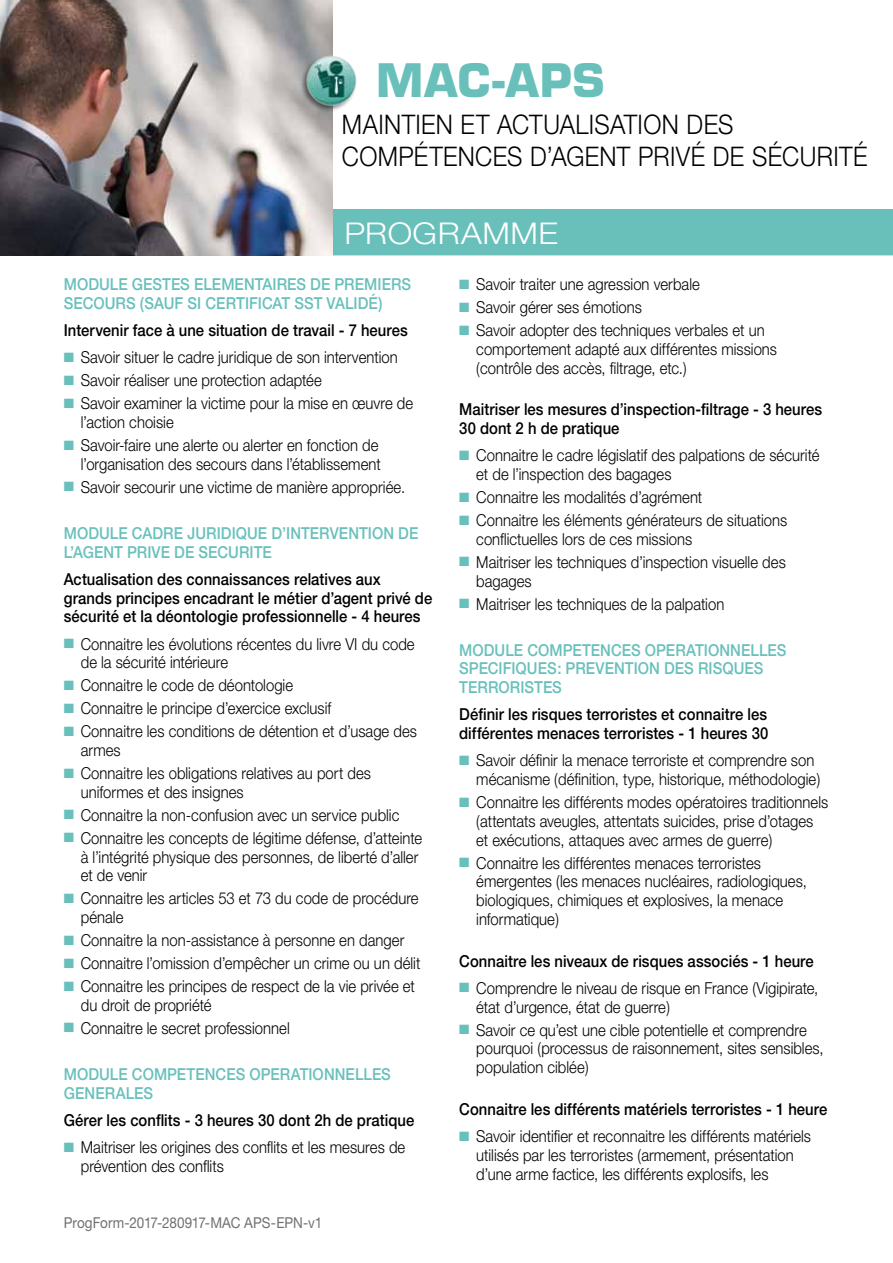
<style>
.page{position:relative;width:893px;height:1263px;background:#fff}
.page>*{position:absolute;margin:0;border:0;box-sizing:border-box;transform-origin:0 0}
.t1{font:700 45px "Eurostile";letter-spacing:.02em;color:#69c0bb}
.t2{font:300 30px "Helvetica Neue";color:#fff;scale:1.1 1}
.t3{font:300 27px/32.4px "Helvetica Neue";letter-spacing:.015em;color:#000;scale:.9 1}
.t4{font:300 16.5px/18.8px "Helvetica Neue";color:#000;scale:.9 1}
.t5{font:500 16.5px/18.8px "Helvetica Neue";letter-spacing:.005em;color:#000;scale:.9 1}
.t6{font:500 16.5px/18.8px "Helvetica Neue";letter-spacing:.005em;color:#69c0bb;scale:.9 1}
.t7{font:15px "Helvetica Neue";letter-spacing:-.005em;color:#707172;scale:.9 1}
.s1{color:#69c0bb}
</style>
<div class="page">
<div style="left:298px;top:209px;width:595px;height:46px;background:#69c0bb"></div>
<img style="left:0;top:0;width:332px;height:255px">
<div style="left:300px;top:56px;width:57px;height:56px;background:#000;opacity:.5"></div>
<img style="left:305px;top:53px;width:52px;height:54px">
<h1 class="t1" style="left:376px;top:52px;width:230px">MAC-APS</h1>
<h3 class="t3" style="left:342px;top:107px;width:585px">MAINTIEN ET ACTUALISATION DES<br>COMPÉTENCES D’AGENT PRIVÉ DE SÉCURITÉ</h3>
<h2 class="t2" style="left:344px;top:215px;width:42px">Programme</h2>
<p class="t6" style="left:64px;top:275px;width:388px">MODULE GESTES ELEMENTAIRES DE PREMIERS<br>SECOURS (Sau f si certi</p>
<p class="t6" style="left:249px;top:293px;width:20px">ficat</p>
<p class="t6" style="left:294px;top:293px;width:56px">SST valid</p>
<p class="t6" style="left:369px;top:293px;width:17px">é)</p>
<p class="t5" style="left:64px;top:321px;width:384px">Intervenir face à une situation de travail - 7 heures</p>
<p class="t4" style="left:64px;top:348px;width:373px"><span class="s1">■</span> Savoir situer le cadre juridique de son intervention</p>
<p class="t4" style="left:64px;top:371px;width:288px"><span class="s1">■</span> Savoir réaliser une protection adaptée</p>
<p class="t4" style="left:81px;top:394px;width:371px;text-indent:-17px"><span class="s1">■</span> Savoir examiner la victime pour la mise en œuvre de l’action choisie</p>
<p class="t4" style="left:64px;top:435px;width:354px;text-align:right"><span class="s1">■</span> Savoir-faire une alerte ou alerter en fonction de l’organisation des secours dans l’établissement</p>
<p class="t4" style="left:64px;top:477px;width:381px"><span class="s1">■</span> Savoir secourir une victime de manière appropriée.</p>
<p class="t6" style="left:64px;top:523px;width:396px">MODULE CADRE JURIDIQUE D’INTERVENTION DE<br>L’AGENT PRIVE DE SECURITE</p>
<p class="t5" style="left:64px;top:569px;width:411px">Actualisation des connaissances relatives aux grands principes encadrant le métier d’agent privé de sécurité et la déontologie professionnelle - 4 heures</p>
<p class="t4" style="left:81px;top:634px;width:372px;text-indent:-17px"><span class="s1">■</span> Connaitre les évolutions récentes du livre VI du code de la sécurité intérieure</p>
<p class="t4" style="left:64px;top:676px;width:256px"><span class="s1">■</span> Connaitre le code de déontologie</p>
<p class="t4" style="left:64px;top:699px;width:299px"><span class="s1">■</span> Connaitre le principe d’exercice exclusif</p>
<p class="t4" style="left:81px;top:722px;width:375px;text-indent:-17px"><span class="s1">■</span> Connaitre les conditions de détention et d’usage des armes</p>
<p class="t4" style="left:81px;top:763px;width:324px;text-indent:-17px"><span class="s1">■</span> Connaitre les obligations relatives au port des uniformes et des insignes</p>
<p class="t4" style="left:64px;top:805px;width:374px"><span class="s1">■</span> Connaitre la non-confusion avec un service public</p>
<p class="t4" style="left:81px;top:828px;width:381px;text-indent:-17px"><span class="s1">■</span> Connaitre les concepts de légitime défense, d’atteinte à l’intégrité physique des personnes, de liberté d’aller et de venir</p>
<p class="t4" style="left:81px;top:889px;width:377px;text-indent:-17px"><span class="s1">■</span> Connaitre les articles 53 et 73 du code de procédure pénale</p>
<p class="t4" style="left:64px;top:930px;width:380px"><span class="s1">■</span> Connaitre la non-assistance à personne en danger</p>
<p class="t4" style="left:64px;top:953px;width:398px"><span class="s1">■</span> Connaitre l’omission d’empêcher un crime ou un délit</p>
<p class="t4" style="left:81px;top:976px;width:373px;text-indent:-17px"><span class="s1">■</span> Connaitre les principes de respect de la vie privée et du droit de propriété</p>
<p class="t4" style="left:64px;top:1018px;width:253px"><span class="s1">■</span> Connaitre le secret professionnel</p>
<p class="t6" style="left:64px;top:1064px;width:365px">MODULE COMPETENCES OPERATIONNELLES<br>GENERALES</p>
<p class="t5" style="left:64px;top:1110px;width:391px">Gérer les conflits - 3 heures 30 dont 2h de pratique</p>
<p class="t4" style="left:81px;top:1137px;width:362px;text-indent:-17px"><span class="s1">■</span> Maitriser les origines des conflits et les mesures de prévention des conflits</p>
<p class="t7" style="left:64px;top:1214px;width:289px">ProgForm-2017-280917-MAC APS-EPN-v1</p>
<p class="t4" style="left:459px;top:274px;width:269px"><span class="s1">■</span> Savoir traiter une agression verbale</p>
<p class="t4" style="left:459px;top:297px;width:205px"><span class="s1">■</span> Savoir gérer ses émotions</p>
<p class="t4" style="left:476px;top:320px;width:336px;text-indent:-17px"><span class="s1">■</span> Savoir adopter des techniques verbales et un comportement adapté aux différentes missions (contrôle des accès, filtrage, etc.)</p>
<p class="t5" style="left:459px;top:400px;width:405px">Maitriser les mesures d’inspection-filtrage - 3 heures<br>30 dont 2 h de pratique</p>
<p class="t4" style="left:476px;top:446px;width:383px;text-indent:-17px"><span class="s1">■</span> Connaitre le cadre législatif des palpations de sécurité et de l’inspection des bagages</p>
<p class="t4" style="left:459px;top:487px;width:272px"><span class="s1">■</span> Connaitre les modalités d’agrément</p>
<p class="t4" style="left:476px;top:510px;width:347px;text-indent:-17px"><span class="s1">■</span> Connaitre les éléments générateurs de situations conflictuelles lors de ces missions</p>
<p class="t4" style="left:476px;top:552px;width:345px;text-indent:-17px"><span class="s1">■</span> Maitriser les techniques d’inspection visuelle des bagages</p>
<p class="t4" style="left:459px;top:594px;width:296px"><span class="s1">■</span> Maitriser les techniques de la palpation</p>
<p class="t6" style="left:459px;top:640px;width:365px">MODULE COMPETENCES OPERATIONNELLES<br>SPECIFIQUES: PREVENTION DES RISQUES<br>TERRORISTES</p>
<p class="t5" style="left:459px;top:705px;width:345px">Définir les risques terroristes et connaitre les différentes menaces terroristes - 1 heures 30</p>
<p class="t4" style="left:476px;top:751px;width:384px;text-indent:-17px"><span class="s1">■</span> Savoir définir la menace terroriste et comprendre son mécanisme (définition, type, historique, méthodologie)</p>
<p class="t4" style="left:476px;top:793px;width:393px;text-indent:-17px"><span class="s1">■</span> Connaitre les différents modes opératoires traditionnels (attentats aveugles, attentats suicides, prise d’otages et exécutions, attaques avec armes de guerre)</p>
<p class="t4" style="left:476px;top:853px;width:369px;text-indent:-17px"><span class="s1">■</span> Connaitre les différentes menaces terroristes émergentes (les menaces nucléaires, radiologiques, biologiques, chimiques et explosives, la menace informatique)</p>
<p class="t5" style="left:459px;top:951px;width:396px">Connaitre les niveaux de risques associés - 1 heure</p>
<p class="t4" style="left:476px;top:978px;width:382px;text-indent:-17px"><span class="s1">■</span> Comprendre le niveau de risque en France (Vigipirate, état d’urgence, état de guerre)</p>
<p class="t4" style="left:476px;top:1020px;width:388px;text-indent:-17px"><span class="s1">■</span> Savoir ce qu’est une cible potentielle et comprendre pourquoi (processus de raisonnement, sites sensibles, population ciblée)</p>
<p class="t5" style="left:459px;top:1099px;width:411px">Connaitre les différents matériels terroristes - 1 heure</p>
<p class="t4" style="left:476px;top:1127px;width:374px;text-indent:-17px"><span class="s1">■</span> Savoir identifier et reconnaitre les différents matériels utilisés par les terroristes (armement, présentation d’une arme factice, les différents explosifs, les</p>
</div>
